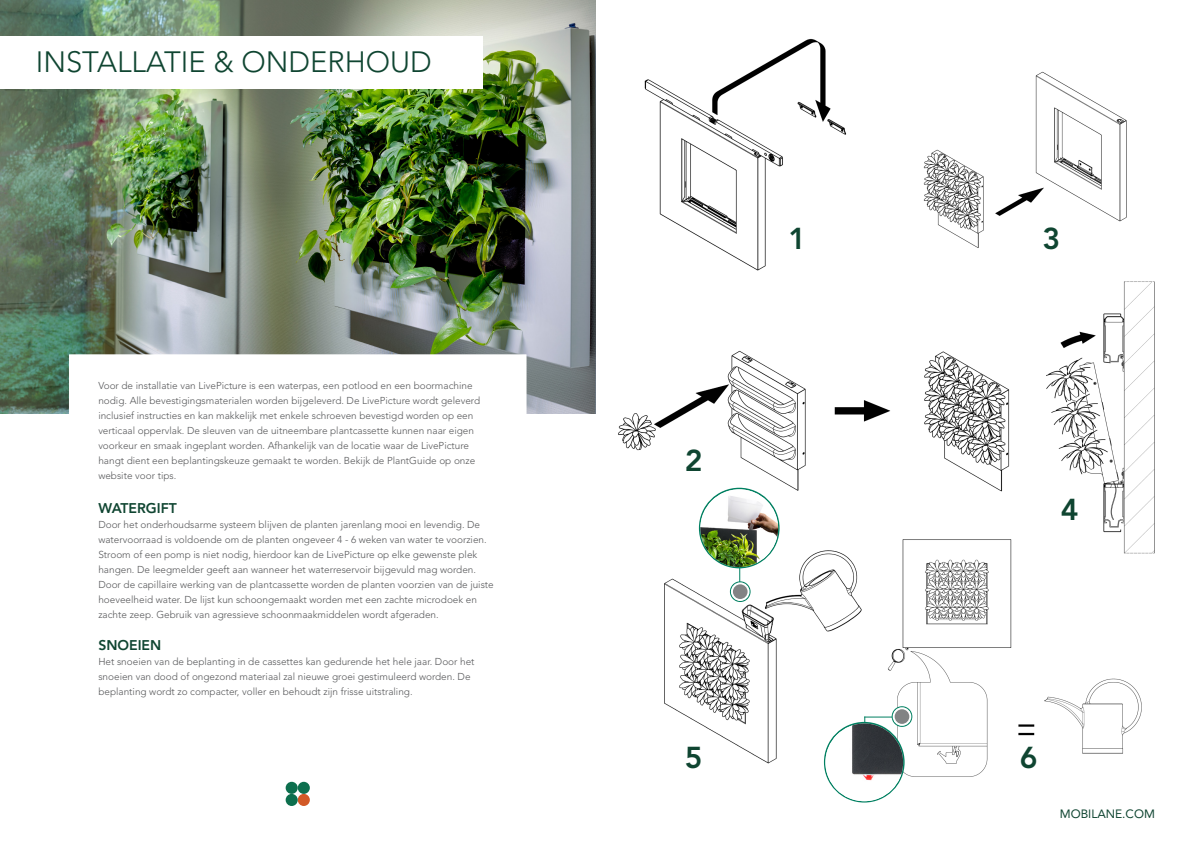
<style>
.page{position:relative;width:1191px;height:842px;background:#fff}
.page>*{position:absolute;margin:0;border:0;box-sizing:border-box;transform-origin:0 0}
.t1{font:800 30px "Avenir LT Std";color:#0f4531}
.t2{font:300 29.2px "Avenir LT Std";color:#0f4531}
.t3{font:800 14px "Avenir LT Std";color:#0f4531}
.t4{font:12px "Avenir LT Std";color:#0f4531}
.t5{font:300 10px/15px "Avenir LT Std";color:#57585a}
</style>
<div class="page">
<img style="left:0;top:0;width:595px;height:414px">
<div style="left:69px;top:354px;width:457px;height:94px;background:#fff;border:1px solid #fff"></div>
<div style="left:0;top:36px;width:483px;height:53px;background:#fff"></div>
<div style="left:298px;top:794px;width:12px;height:12px;background:#d25927;border-radius:50%"></div>
<div style="left:286px;top:794px;width:12px;height:12px;background:#0d6f4e;border-radius:50%"></div>
<div style="left:298px;top:782px;width:12px;height:12px;background:#0d6f4e;border-radius:50%"></div>
<div style="left:286px;top:782px;width:12px;height:12px;background:#0d6f4e;border-radius:50%"></div>
<img style="left:644px;top:39px;width:203px;height:232px">
<img style="left:618px;top:350px;width:392px;height:142px">
<img style="left:923px;top:71px;width:204px;height:177px">
<img style="left:664px;top:538px;width:206px;height:233px">
<img style="left:886px;top:539px;width:256px;height:238px">
<img style="left:1046px;top:281px;width:109px;height:279px">
<hr style="left:864px;top:716px;width:35px;height:1px;background:#008061">
<svg style="left:891px;top:706px;width:21px;height:21px"></svg>
<div style="left:893px;top:708px;width:17px;height:17px;background:#828384;border-radius:50%"></div>
<div style="left:892px;top:707px;width:19px;height:19px;border:2px solid #fff;border-radius:50%"></div>
<hr style="left:864px;top:716px;width:1px;height:35px;background:#008061">
<img style="left:825px;top:723px;width:78px;height:78px">
<hr style="left:739px;top:554px;width:1px;height:35px;background:#008061">
<svg style="left:730px;top:581px;width:20px;height:21px"></svg>
<div style="left:732px;top:583px;width:16px;height:17px;background:#828384;border-radius:50%"></div>
<div style="left:731px;top:582px;width:18px;height:19px;border:2px solid #fff;border-radius:50%"></div>
<img style="left:700px;top:489px;width:78px;height:78px">
<p class="t2" style="left:36px;top:45px;width:397px">INSTALLATIE &amp; ONDERHOUD</p>
<p class="t5" style="left:98px;top:378px;width:383px">Voor de installatie van LivePicture is een waterpas, een potlood en een boormachine nodig. Alle bevestigingsmaterialen worden bijgeleverd. De LivePicture wordt geleverd inclusief instructies en kan makkelijk met enkele schroeven bevestigd worden op een verticaal oppervlak. De sleuven van de uitneembare plantcassette kunnen naar eigen voorkeur en smaak ingeplant worden. Afhankelijk van de locatie waar de LivePicture hangt dient een beplantingskeuze gemaakt te worden. Bekijk de PlantGuide op onze website voor tips.</p>
<p class="t3" style="left:98px;top:500px;width:80px">WATERGIFT</p>
<p class="t5" style="left:98px;top:517px;width:397px">Door het onderhoudsarme systeem blijven de planten jarenlang mooi en levendig. De watervoorraad is voldoende om de planten ongeveer 4 - 6 weken van water te voorzien.<br>Stroom of een pomp is niet nodig, hierdoor kan de LivePicture op elke gewenste plek hangen. De leegmelder geeft aan wanneer het waterreservoir bijgevuld mag worden.<br>Door de capillaire werking van de plantcassette worden de planten voorzien van de juiste hoeveelheid water. De lijst kun schoongemaakt worden met een zachte microdoek en zachte zeep. Gebruik van agressieve schoonmaakmiddelen wordt afgeraden.</p>
<p class="t3" style="left:98px;top:636px;width:64px">SNOEIEN</p>
<p class="t5" style="left:98px;top:654px;width:378px">Het snoeien van de beplanting in de cassettes kan gedurende het hele jaar. Door het snoeien van dood of ongezond materiaal zal nieuwe groei gestimuleerd worden. De beplanting wordt zo compacter, voller en behoudt zijn frisse uitstraling.</p>
<p class="t1" style="left:684px;top:442px;width:19px">2</p>
<p class="t1" style="left:788px;top:221px;width:19px">1</p>
<p class="t1" style="left:1042px;top:221px;width:19px">3</p>
<p class="t1" style="left:1060px;top:491px;width:19px">4</p>
<p class="t1" style="left:684px;top:740px;width:19px">5</p>
<p class="t1" style="left:1019px;top:740px;width:19px">6</p>
<p class="t4" style="left:1059px;top:806px;width:97px">MOBILANE.COM</p>
</div>
